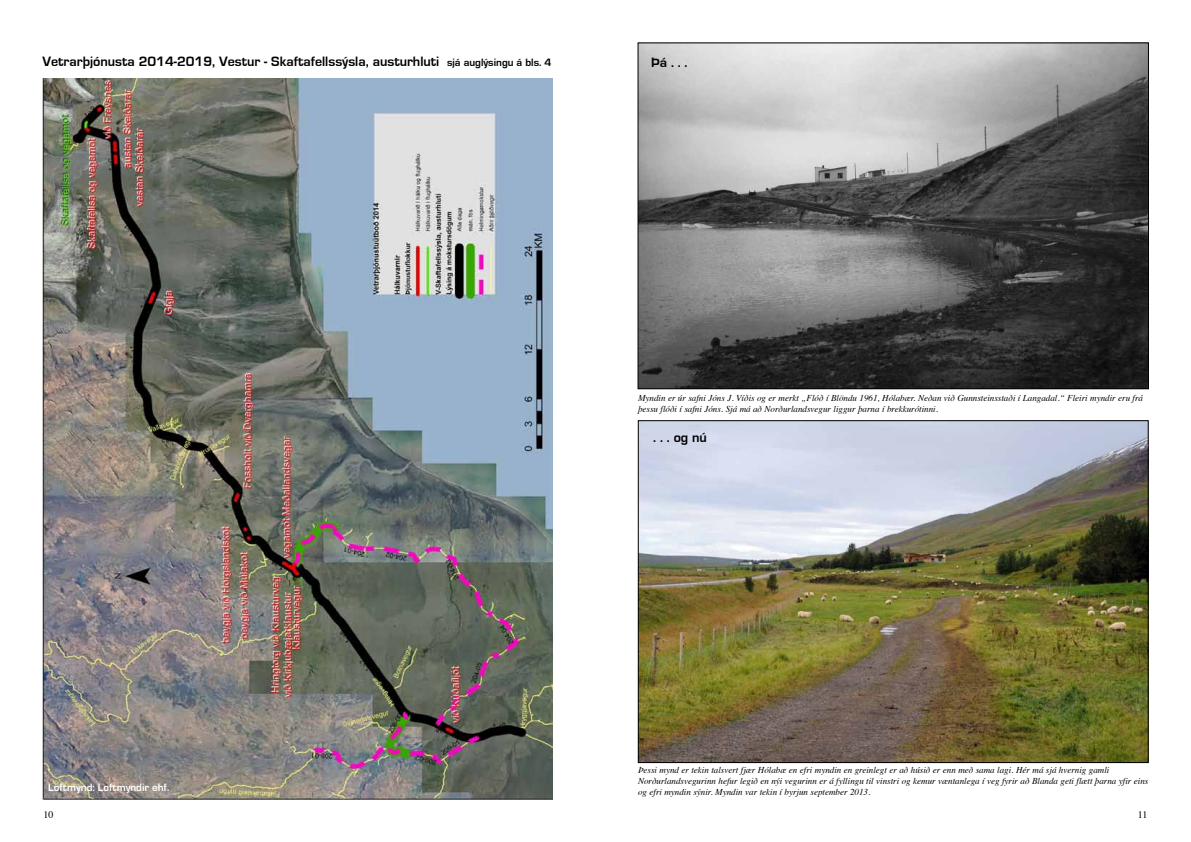
<style>
.page{position:relative;width:1191px;height:842px;background:#fff}
.page>*{position:absolute;margin:0;border:0;box-sizing:border-box;transform-origin:0 0}
.t1{font:700 14px "Eurostile";color:#000}
.t2{font:700 11px "Eurostile";color:#fff}
.t3{font:10px "Times";color:#000}
.t4{font:italic 9px/11px "Times";color:#000}
.s1{font-size:11px}
</style>
<div class="page">
<img style="left:640px;top:45px;width:506px;height:342px">
<img style="left:640px;top:422px;width:506px;height:339px">
<img style="left:43px;top:79px;width:510px;height:720px">
<h1 class="t1" style="left:43px;top:53px;width:510px">Vetrarþjónusta 2014-2019, Vestur - Skaftafellssýsla, austurhluti <span class="s1">sjá auglýsingu á bls. 4</span></h1>
<h1 class="t1" style="left:651px;top:55px;width:38px">Þá . . .</h1>
<p class="t2" style="left:48px;top:781px;width:123px">Loftmynd: Loftmyndir ehf.</p>
<p class="t4" style="left:638px;top:392px;width:506px">Myndin er úr safni Jóns J. Víðis og er merkt „Flóð í Blöndu 1961, Hólabær. Neðan við Gunnsteinsstaði í Langadal.“ Fleiri myndir eru frá þessu flóði í safni Jóns. Sjá má að Norðurlandsvegur liggur þarna í brekkurótinni.</p>
<h1 class="t1" style="left:653px;top:430px;width:55px">. . . og nú</h1>
<p class="t4" style="left:638px;top:764px;width:512px">Þessi mynd er tekin talsvert fjær Hólabæ en efri myndin en greinlegt er að húsið er enn með sama lagi. Hér má sjá hvernig gamli<br>Norðurlandsvegurinn hefur legið en nýi vegurinn er á fyllingu til vinstri og kemur væntanlega í veg fyrir að Blanda geti flætt þarna yfir eins og efri myndin sýnir. Myndin var tekin í byrjun september 2013.</p>
<p class="t3" style="left:44px;top:805px;width:11px">10</p>
<p class="t3" style="left:1137px;top:805px;width:11px">11</p>
</div>
